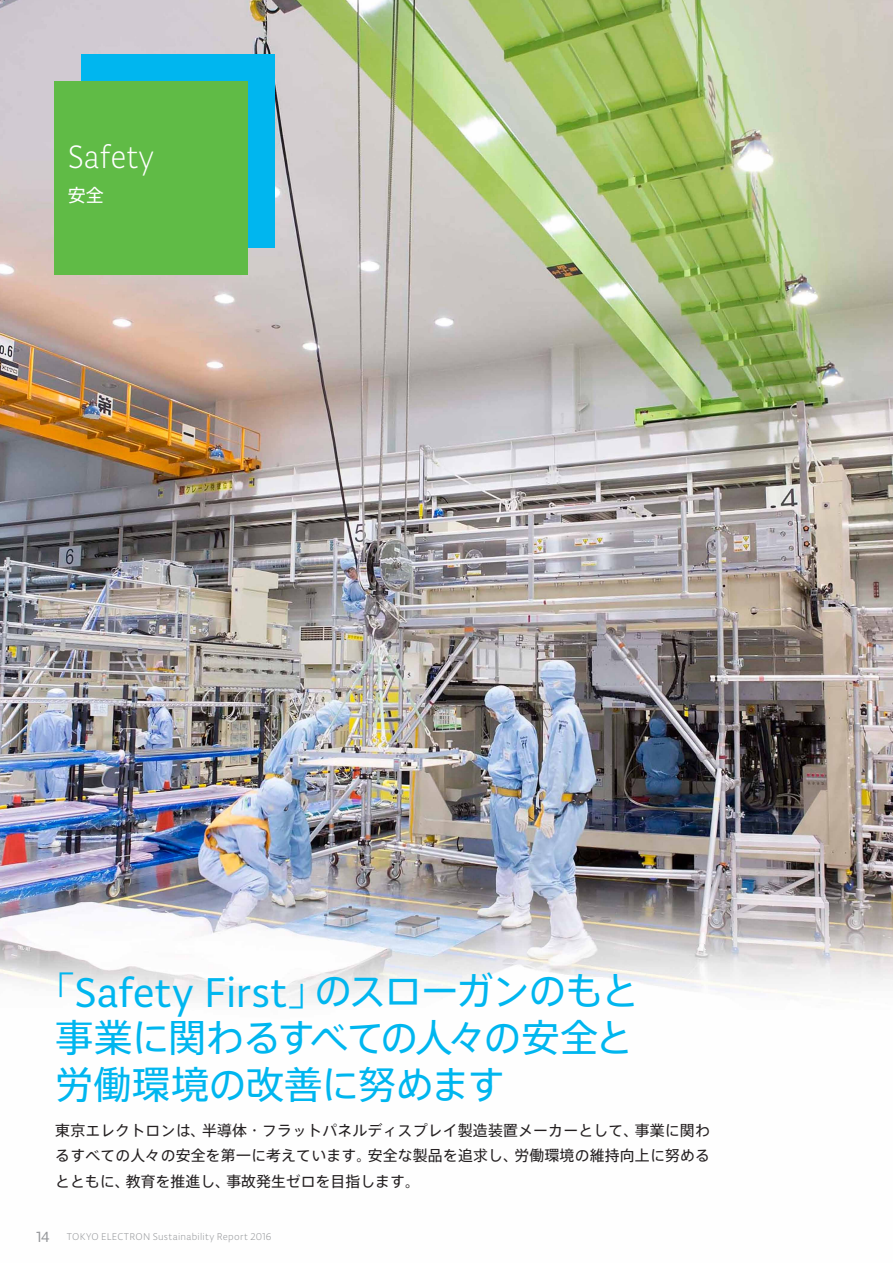
<style>
.page{position:relative;width:893px;height:1263px;background:#fff}
.page>*{position:absolute;margin:0;border:0;box-sizing:border-box;transform-origin:0 0}
.t1{font:38.25px "Axis Std";letter-spacing:-.04em;color:#00b6ef}
.t2{font:38.25px "Axis Std";letter-spacing:-.02em;color:#00b6ef}
.t3{font:300 34.5px "Typonine Sans";color:#fff;scale:.95 1}
.t4{font:18px "Axis Std";color:#fff}
.t5{font:14.85px/25.5px "Axis Std";letter-spacing:.01em;color:#231f20;text-align:justify}
.t6{font:300 10.5px "Typonine Sans";letter-spacing:.025em;color:#939598}
.s1{font-family:"Typonine Sans";font-size:44.4px}
.s2{font-weight:400;font-size:15.6px}
</style>
<div class="page">
<img style="left:0;top:0;width:893px;height:1003px">
<div style="left:82px;top:54px;width:193px;height:193px;background:#00b6ef"></div>
<div style="left:54px;top:82px;width:193px;height:193px;background:#60bb46"></div>
<p class="t3" style="left:68px;top:137px;width:92px">Safety</p>
<p class="t4" style="left:68px;top:182px;width:38px">安全</p>
<p class="t1" style="left:36px;top:962px;width:605px">「<span class="s1">Safety First</span>」のスローガンのもと</p>
<p class="t1" style="left:55px;top:1009px;width:580px">事業に関わるすべての人々の安全と</p>
<p class="t2" style="left:55px;top:1056px;width:452px">労働環境の改善に努めます</p>
<p class="t5" style="left:55px;top:1116px;width:656px">東京エレクトロンは、半導体・フラットパネルディスプレイ製造装置メーカーとして、事業に関わるすべての人々の安全を第一に考えています。安全な製品を追求し、労働環境の維持向上に努めるとともに、教育を推進し、事故発生ゼロを目指します。</p>
<p class="t6" style="left:37px;top:1231px;width:236px"><span class="s2">14</span> TOKYO ELECTRON Sustainability Report 2016</p>
</div>
